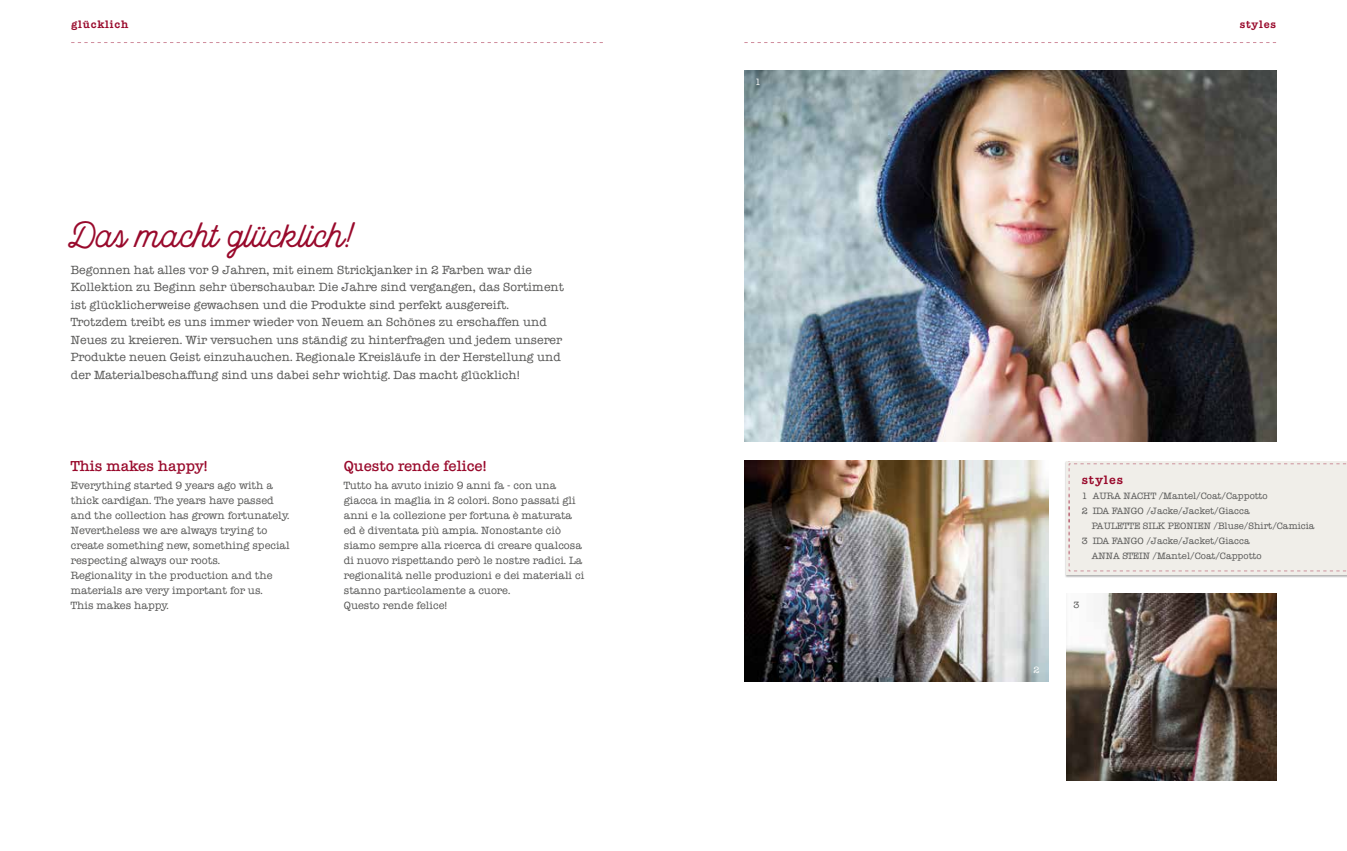
<style>
.page{position:relative;width:1347px;height:851px;background:#fff}
.page>*{position:absolute;margin:0;border:0;box-sizing:border-box;transform-origin:0 0}
.t1{font:35px "Local Brewery Two";color:#990a2c}
.t2{font:500 13.75px "Typewriter Serial";color:#990a2c}
.t3{font:11.25px/17.5px "Typewriter Serial";color:#575756}
.t4{font:700 11.25px "Typewriter Serial";letter-spacing:.08em;color:#990a2c}
.t5{font:10px/15px "Typewriter Serial";color:#575756}
.t6{font:700 10px "Typewriter Serial";letter-spacing:.08em;color:#990a2c}
.t7{font:8.75px/15px "Typewriter Serial";color:#575756}
.t8{font:8.75px "Typewriter Serial";color:#fff}
</style>
<div class="page">
<img style="left:744px;top:71px;width:532px;height:370px">
<img style="left:744px;top:460px;width:304px;height:221px">
<img style="left:1066px;top:593px;width:210px;height:187px">
<div style="left:1064px;top:461px;width:282px;height:116px;background:#000;opacity:.3"></div>
<svg style="left:1066px;top:461px;width:280px;height:113px;fill:#f0eee9"></svg>
<div style="left:1068px;top:463px;width:278px;height:108px;background:#f0eee9"></div>
<p class="t6" style="left:71px;top:19px;width:59px">glücklich</p>
<p class="t6" style="left:1239px;top:19px;width:38px">styles</p>
<h1 class="t1" style="left:71px;top:215px;width:283px">Das macht glücklich!</h1>
<p class="t3" style="left:71px;top:261px;width:494px">Begonnen hat alles vor 9 Jahren, mit einem Strickjanker in 2 Farben war die Kollektion zu Beginn sehr überschaubar. Die Jahre sind vergangen, das Sortiment ist glücklicherweise gewachsen und die Produkte sind perfekt ausgereift.<br>Trotzdem treibt es uns immer wieder von Neuem an Schönes zu erschaffen und Neues zu kreieren. Wir versuchen uns ständig zu hinterfragen und jedem unserer Produkte neuen Geist einzuhauchen. Regionale Kreisläufe in der Herstellung und der Materialbeschaffung sind uns dabei sehr wichtig. Das macht glücklich!</p>
<h2 class="t2" style="left:71px;top:457px;width:138px">This makes happy!</h2>
<p class="t5" style="left:71px;top:477px;width:220px">Everything started 9 years ago with a thick cardigan. The years have passed and the collection has grown fortunately.<br>Nevertheless we are always trying to create something new, something special respecting always our roots.<br>Regionality in the production and the materials are very important for us.<br>This makes happy.</p>
<h2 class="t2" style="left:344px;top:457px;width:144px">Questo rende felice!</h2>
<p class="t5" style="left:344px;top:477px;width:242px">Tutto ha avuto inizio 9 anni fa - con una giacca in maglia in 2 colori. Sono passati gli anni e la collezione per fortuna è maturata ed è diventata più ampia. Nonostante ciò siamo sempre alla ricerca di creare qualcosa di nuovo rispettando però le nostre radici. La regionalità nelle produzioni e dei materiali ci stanno particolamente a cuore.<br>Questo rende felice!</p>
<p class="t8" style="left:755px;top:77px;width:7px">1</p>
<p class="t8" style="left:1033px;top:664px;width:7px">2</p>
<p class="t4" style="left:1081px;top:472px;width:43px">styles</p>
<p class="t7" style="left:1081px;top:488px;width:187px">1 AURA NACHT /Mantel/Coat/Cappotto<br>2 IDA FANGO /Jacke/Jacket/Giacca</p>
<p class="t7" style="left:1091px;top:518px;width:224px">PAULETTE SILK PEONIEN /Bluse/Shirt/Camicia</p>
<p class="t7" style="left:1081px;top:533px;width:169px">3 IDA FANGO /Jacke/Jacket/Giacca</p>
<p class="t7" style="left:1091px;top:548px;width:171px">ANNA STEIN /Mantel/Coat/Cappotto</p>
<p class="t7" style="left:1073px;top:597px;width:7px">3</p>
</div>
